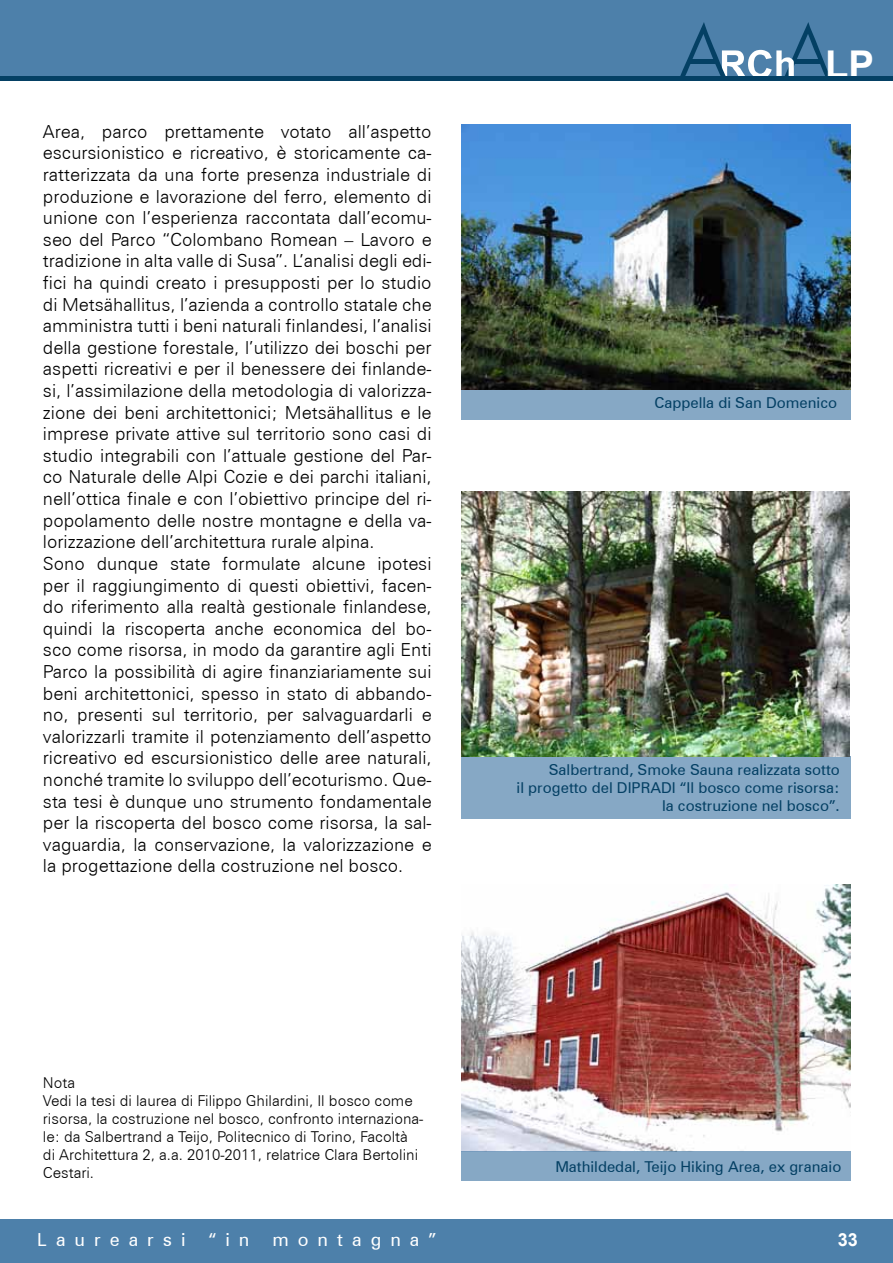
<style>
.page{position:relative;width:893px;height:1263px;background:#fff}
.page>*{position:absolute;margin:0;border:0;box-sizing:border-box;transform-origin:0 0}
.t1{font:700 38.25px "Arial";color:#fff}
.t2{font:300 18px/21.6px "Zurich BT";color:#000}
.t3{font:18px "Zurich BT";letter-spacing:.5em;color:#fff}
.t4{font:700 18px "Arial";color:#fff}
.t5{font:300 15px/18px "Zurich BT";color:#000}
.t6{font:15px/18px "Zurich BT";color:#044064;text-align:right}
</style>
<div class="page">
<div style="left:0;top:1219px;width:893px;height:44px;background:#4d80aa"></div>
<div style="left:0;top:0;width:893px;height:79px;background:#4d80aa"></div>
<hr style="left:0;top:76px;width:893px;height:4px;background:#044064">
<svg style="left:680px;top:22px;width:150px;height:54px"></svg>
<hr style="left:690px;top:59px;width:27px;height:4px;background:#044064">
<div style="left:461px;top:757px;width:389px;height:62px;background:#86a8c5"></div>
<img style="left:461px;top:124px;width:389px;height:266px">
<img style="left:461px;top:491px;width:388px;height:266px">
<img style="left:461px;top:884px;width:389px;height:267px">
<div style="left:461px;top:390px;width:389px;height:29px;background:#86a8c5"></div>
<div style="left:461px;top:1151px;width:389px;height:29px;background:#86a8c5"></div>
<p class="t2" style="left:43px;top:120px;width:390px">Area, parco prettamente votato all’aspetto escursionistico e ricreativo, è storicamente ca&shy;ratterizzata da una forte presenza industriale di produzione e lavorazione del ferro, elemento di unione con l’esperienza raccontata dall’ecomu&shy;seo del Parco “Colombano Romean – Lavoro e tradizione in alta valle di Susa”. L’analisi degli edi&shy;fici ha quindi creato i presupposti per lo studio di Metsähallitus, l’azienda a controllo statale che amministra tutti i beni naturali finlandesi, l’analisi della gestione forestale, l’utilizzo dei boschi per aspetti ricreativi e per il benessere dei finlande&shy;si, l’assimilazione della metodologia di valorizza&shy;zione dei beni architettonici; Metsähallitus e le imprese private attive sul territorio sono casi di studio integrabili con l’attuale gestione del Par&shy;co Naturale delle Alpi Cozie e dei parchi italiani, nell’ottica finale e con l’obiettivo principe del ri&shy;popolamento delle nostre montagne e della va&shy;lorizzazione dell’architettura rurale alpina.<br>Sono dunque state formulate alcune ipotesi per il raggiungimento di questi obiettivi, facen&shy;do riferimento alla realtà gestionale finlandese, quindi la riscoperta anche economica del bo&shy;sco come risorsa, in modo da garantire agli Enti Parco la possibilità di agire finanziariamente sui beni architettonici, spesso in stato di abbando&shy;no, presenti sul territorio, per salvaguardarli e valorizzarli tramite il potenziamento dell’aspetto ricreativo ed escursionistico delle aree naturali, nonché tramite lo sviluppo dell’ecoturismo. Que&shy;sta tesi è dunque uno strumento fondamentale per la riscoperta del bosco come risorsa, la sal&shy;vaguardia, la conservazione, la valorizzazione e la progettazione della costruzione nel bosco.</p>
<p class="t5" style="left:43px;top:1074px;width:382px">Nota<br>Vedi la tesi di laurea di Filippo Ghilardini, Il bosco come risorsa, la costruzione nel bosco, confronto internaziona&shy;le: da Salbertrand a Teijo, Politecnico di Torino, Facoltà di Architettura 2, a.a. 2010-2011, relatrice Clara Bertolini Cestari.</p>
<p class="t3" style="left:37px;top:1228px;width:150px">Laurearsi</p>
<p class="t3" style="left:209px;top:1228px;width:42px">“in</p>
<p class="t3" style="left:272px;top:1228px;width:165px">montagna”</p>
<h1 class="t1" style="left:825px;top:39px;width:50px">LP</h1>
<p class="t6" style="left:654px;top:393px;width:184px">Cappella di San Domenico</p>
<p class="t6" style="left:517px;top:760px;width:325px">Salbertrand, Smoke Sauna realizzata sotto<br>il progetto del DIPRADI “Il bosco come risorsa: la costruzione nel bosco”.</p>
<p class="t6" style="left:555px;top:1157px;width:288px">Mathildedal, Teijo Hiking Area, ex granaio</p>
<p class="t4" style="left:838px;top:1228px;width:22px">33</p>
</div>
